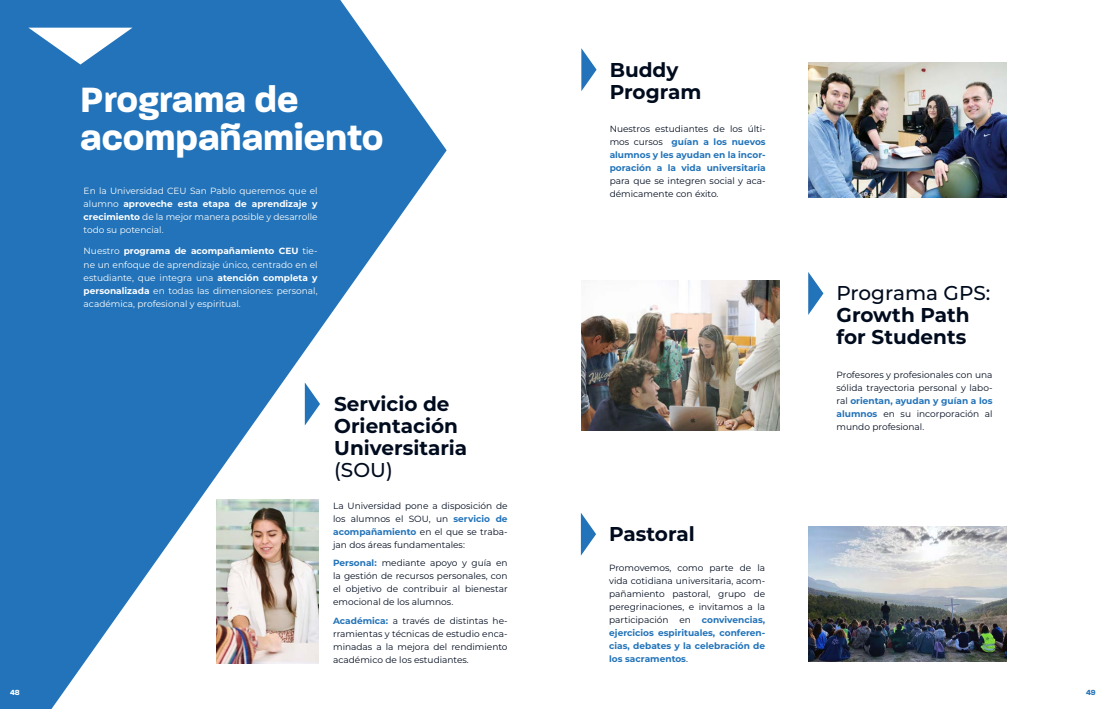
<style>
.page{position:relative;width:1106px;height:709px;background:#fff}
.page>*{position:absolute;margin:0;border:0;box-sizing:border-box;transform-origin:0 0}
.t1{font:700 38px/38px "Paralucent";color:#fff}
.t2{font:700 20px/22px "Montserrat";color:#000b1e}
.t3{font:500 20px "Montserrat";color:#000b1e}
.t4{font:9px/13px "Montserrat";color:#000b1e;text-align:justify}
.t5{font:9px/13px "Montserrat";color:#fff;text-align:justify}
.t6{font:700 9px/13px "Montserrat";color:#2273b9;text-align:justify}
.t7{font:700 8px "Paralucent";color:#fff}
.t8{font:700 8px "Paralucent";color:#2273b9}
.s1{font-weight:700}
.s2{font-weight:700;color:#2273b9}
.s3{font-weight:400;color:#000b1e}
</style>
<div class="page">
<svg style="left:0;top:0;width:446px;height:709px;fill:#2273b9"></svg>
<svg style="left:581px;top:513px;width:15px;height:42px"></svg>
<svg style="left:581px;top:48px;width:15px;height:43px"></svg>
<svg style="left:808px;top:272px;width:15px;height:43px"></svg>
<img style="left:216px;top:499px;width:102px;height:164px">
<svg style="left:28px;top:28px;width:104px;height:36px"></svg>
<img style="left:808px;top:62px;width:198px;height:135px">
<img style="left:581px;top:281px;width:199px;height:149px">
<img style="left:808px;top:527px;width:198px;height:134px">
<h1 class="t1" style="left:80px;top:81px;width:305px">Programa de acompañamiento</h1>
<p class="t5" style="left:84px;top:184px;width:235px">En la Universidad CEU San Pablo queremos que el alumno <span class="s1">aproveche esta etapa de aprendizaje y crecimiento</span> de la mejor manera posible y desarrolle todo su potencial.</p>
<p class="t5" style="left:84px;top:244px;width:235px">Nuestro <span class="s1">programa de acompañamiento CEU</span> tie&shy;ne un enfoque de aprendizaje único, centrado en el estudiante, que integra una <span class="s1">atención completa y personalizada</span> en todas las dimensiones: personal, académica, profesional y espiritual.</p>
<h2 class="t2" style="left:334px;top:392px;width:135px">Servicio de<br>Orientación<br>Universitaria</h2>
<h2 class="t3" style="left:334px;top:456px;width:60px">(SOU)</h2>
<p class="t4" style="left:333px;top:498px;width:176px">La Universidad pone a disposición de los alumnos el SOU, un <span class="s2">servicio de acompañamiento</span> en el que se traba&shy;jan dos áreas fundamentales:</p>
<p class="t4" style="left:333px;top:556px;width:176px"><span class="s2">Personal:</span> mediante apoyo y guía en la gestión de recursos personales, con el objetivo de contribuir al bienestar emocional de los alumnos.</p>
<p class="t4" style="left:333px;top:614px;width:176px"><span class="s2">Académica:</span> a través de distintas he&shy;rramientas y técnicas de estudio enca&shy;minadas a la mejora del rendimiento académico de los estudiantes.</p>
<h2 class="t2" style="left:609px;top:58px;width:93px">Buddy<br>Program</h2>
<p class="t6" style="left:609px;top:122px;width:157px"><span class="s3">Nuestros estudiantes de los últi&shy;mos cursos</span> guían a los nuevos alumnos y les ayudan en la incor&shy;poración a la vida universitaria</p>
<p class="t4" style="left:609px;top:174px;width:157px">para que se integren social y aca&shy;démicamente con éxito.</p>
<h2 class="t2" style="left:609px;top:522px;width:87px">Pastoral</h2>
<p class="t4" style="left:609px;top:560px;width:157px">Promovemos, como parte de la vida cotidiana universitaria, acom&shy;pañamiento pastoral, grupo de peregrinaciones, e invitamos a la participación en <span class="s2">convivencias, ejercicios espirituales, conferen&shy;cias, debates y la celebración de los sacramentos</span>.</p>
<h2 class="t3" style="left:836px;top:279px;width:155px">Programa GPS:</h2>
<h2 class="t2" style="left:836px;top:303px;width:135px">Growth Path for Students</h2>
<p class="t4" style="left:836px;top:368px;width:157px">Profesores y profesionales con una sólida trayectoria personal y labo&shy;ral <span class="s2">orientan, ayudan y guían a los alumnos</span> en su incorporación al mundo profesional.</p>
<p class="t7" style="left:10px;top:687px;width:11px">48</p>
<p class="t8" style="left:1086px;top:687px;width:11px">49</p>
</div>
